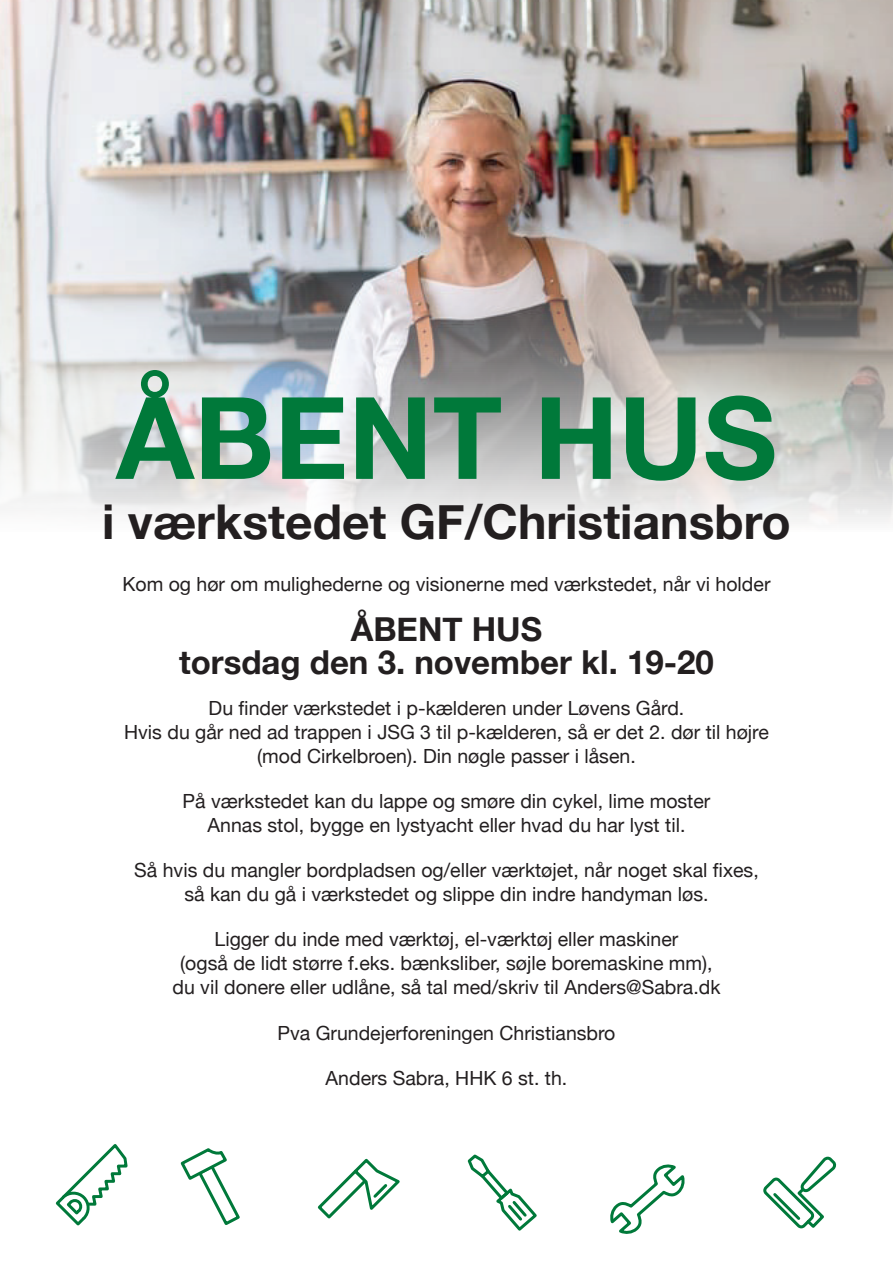
<style>
.page{position:relative;width:893px;height:1263px;background:#fff}
.page>*{position:absolute;margin:0;border:0;box-sizing:border-box;transform-origin:0 0}
.t1{font:700 114px "Helvetica Neue";color:#00793a}
.t2{font:700 48px "Helvetica Neue";color:#231f20}
.t3{font:700 33px/33px "Helvetica Neue";color:#231f20;text-align:center}
.t4{font:19.5px/24px "Helvetica Neue";color:#231f20;text-align:center}
</style>
<div class="page">
<img style="left:0;top:0;width:893px;height:522px">
<svg style="left:55px;top:1144px;width:73px;height:82px"></svg>
<svg style="left:610px;top:1165px;width:75px;height:68px"></svg>
<svg style="left:180px;top:1148px;width:60px;height:77px"></svg>
<svg style="left:763px;top:1156px;width:73px;height:73px"></svg>
<svg style="left:467px;top:1154px;width:70px;height:77px"></svg>
<svg style="left:317px;top:1158px;width:83px;height:61px"></svg>
<h1 class="t1" style="left:116px;top:349px;width:662px">ÅBENT HUS</h1>
<h2 class="t2" style="left:102px;top:484px;width:690px">i værkstedet GF/Christiansbro</h2>
<p class="t4" style="left:122px;top:573px;width:649px">Kom og hør om mulighederne og visionerne med værkstedet, når vi holder</p>
<h3 class="t3" style="left:179px;top:613px;width:536px">ÅBENT HUS<br>torsdag den 3. november kl. 19-20</h3>
<p class="t4" style="left:124px;top:697px;width:646px">Du finder værkstedet i p-kælderen under Løvens Gård.<br>Hvis du går ned ad trappen i JSG 3 til p-kælderen, så er det 2. dør til højre (mod Cirkelbroen). Din nøgle passer i låsen.</p>
<p class="t4" style="left:183px;top:790px;width:529px">På værkstedet kan du lappe og smøre din cykel, lime moster<br>Annas stol, bygge en lystyacht eller hvad du har lyst til.</p>
<p class="t4" style="left:134px;top:859px;width:626px">Så hvis du mangler bordpladsen og/eller værktøjet, når noget skal fixes, så kan du gå i værkstedet og slippe din indre handyman løs.</p>
<p class="t4" style="left:172px;top:928px;width:549px">Ligger du inde med værktøj, el-værktøj eller maskiner<br>(også de lidt større f.eks. bænksliber, søjle boremaskine mm), du vil donere eller udlåne, så tal med/skriv til Anders@Sabra.dk</p>
<p class="t4" style="left:277px;top:1022px;width:340px">Pva Grundejerforeningen Christiansbro</p>
<p class="t4" style="left:326px;top:1067px;width:243px">Anders Sabra, HHK 6 st. th.</p>
</div>
